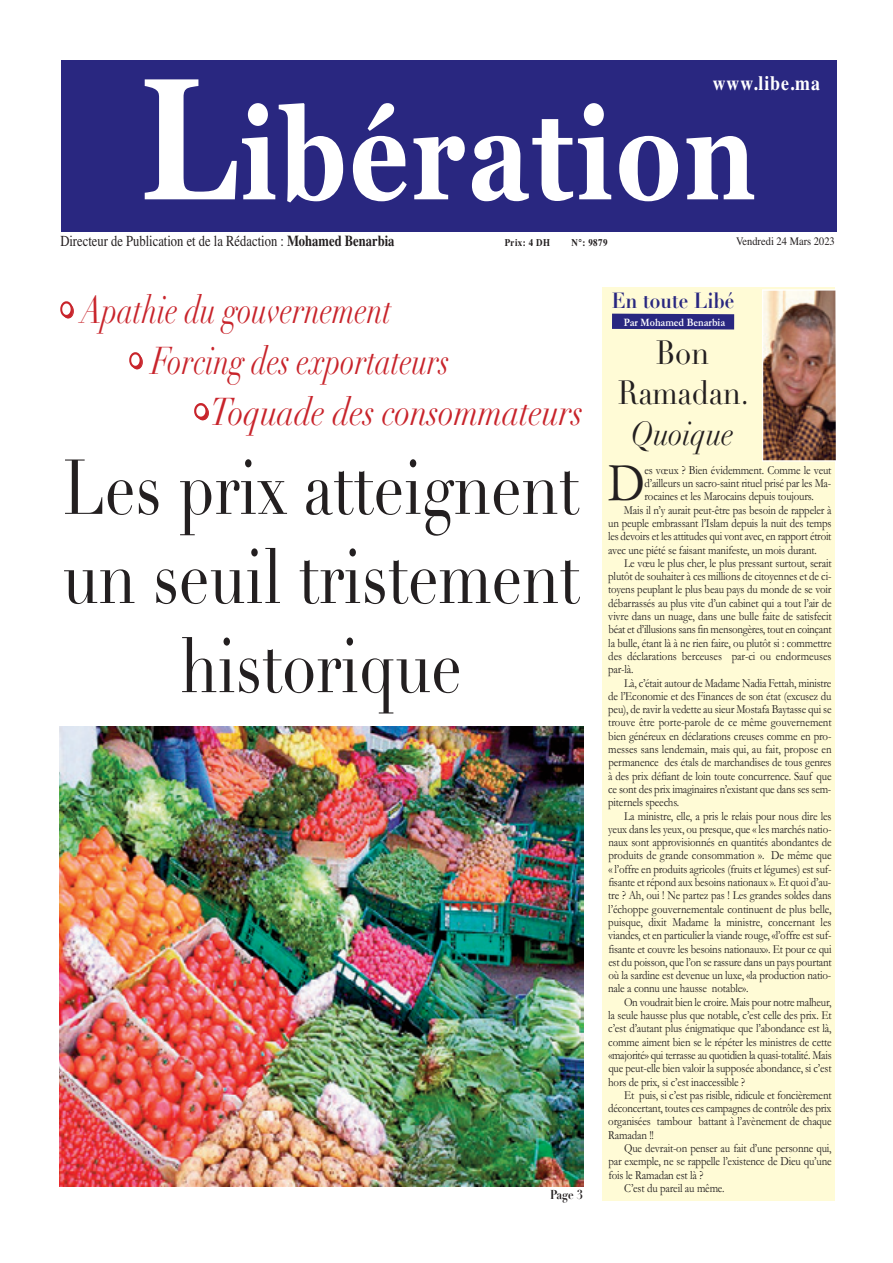
<style>
.page{position:relative;width:893px;height:1263px;background:#fff}
.page>*{position:absolute;margin:0;border:0;box-sizing:border-box;transform-origin:0 0}
.t1{font:700 173.1px "Georgia";color:#fff;scale:.82 1}
.t2{font:700 127.2px "Georgia";color:#fff;scale:.82 1}
.t3{font:76.35px/89.1px "Didot";color:#231f20;text-align:center;scale:.8 1}
.t4{font:54.75px "Garamond";color:#231f20;scale:.88 1}
.t5{font:italic 38.25px "Didot";color:#c8242b;scale:.76 1}
.t6{font:italic 38.25px "Didot";color:#c8242b;scale:.83 1}
.t7{font:33.15px/40.8px "Didot";color:#231f20;text-align:center;scale:.88 1}
.t8{font:700 21.6px "Didot";color:#292780;scale:.88 1}
.t9{font:700 20.4px "Times";color:#fff;scale:.88 1}
.t10{font:15.3px "Times";color:#231f20;scale:.82 1}
.t11{font:700 12.75px "Didot";color:#231f20;scale:.88 1}
.t12{font:12.45px/26.5px "Garamond";letter-spacing:-.015em;color:#231f20;text-align:right;scale:.88 1}
.t13{font:700 11.4px "Garamond";color:#fff;scale:.88 1}
.t14{font:11.4px "Times";color:#231f20;scale:.92 1}
.t15{font:700 10.2px "Times";letter-spacing:.045em;color:#231f20;scale:.88 1}
.s1{font-weight:700}
.s2{color:#fff}
.s3{font-style:italic}
</style>
<div class="page">
<img style="left:59px;top:727px;width:524px;height:459px">
<div style="left:603px;top:287px;width:232px;height:914px;background:#fffbd6"></div>
<svg style="left:762px;top:289px;width:74px;height:172px"></svg>
<img style="left:763px;top:291px;width:73px;height:169px">
<svg style="left:602px;top:306px;width:133px;height:31px"></svg>
<div style="left:61px;top:60px;width:775px;height:172px;background:#292780"></div>
<svg style="left:60px;top:301px;width:14px;height:18px"></svg>
<svg style="left:129px;top:352px;width:14px;height:18px"></svg>
<svg style="left:194px;top:403px;width:15px;height:18px"></svg>
<p class="t9" style="left:713px;top:63px;width:123px">www.libe.ma</p>
<p class="t1" style="left:140px;top:9px;width:120px">L</p>
<p class="t2" style="left:240px;top:59px;width:630px">ibération</p>
<p class="t10" style="left:60px;top:227px;width:409px">Directeur de Publication et de la Rédaction : <span class="s1">Mohamed Benarbia</span></p>
<p class="t14" style="left:736px;top:231px;width:109px">Vendredi 24 Mars 2023</p>
<p class="t15" style="left:505px;top:233px;width:53px">Prix 4: DH</p>
<p class="t15" style="left:572px;top:233px;width:42px">N°: 9879</p>
<p class="t5" style="left:59px;top:286px;width:439px"><span class="s2">•</span> Apathie du gouvernement</p>
<p class="t5" style="left:128px;top:337px;width:424px"><span class="s2">•</span> Forcing des exportateurs</p>
<p class="t6" style="left:193px;top:388px;width:472px"><span class="s2">•</span>Toquade des consommateurs</p>
<p class="t3" style="left:63px;top:445px;width:648px">Les prix atteignent un seuil tristement historique</p>
<p class="t11" style="left:550px;top:1186px;width:39px">Page 3</p>
<p class="t8" style="left:612px;top:287px;width:141px">En toute Libé</p>
<p class="t13" style="left:624px;top:316px;width:117px">Par Mohamed Benarbia</p>
<p class="t7" style="left:618px;top:332px;width:151px">Bon<br>Ramadan.<br><span class="s3">Quoique</span></p>
<p class="t12" style="left:644px;top:456px;width:214px">es vœux ? Bien évidemment. Comme le veut</p>
<p class="t4" style="left:608px;top:450px;width:44px">D</p>
<p class="t12" style="left:624px;top:470px;width:237px">’d ailleurs un sacro-saint rituel prisé par les Ma-<br>Mais y’ni l aurait peut-être pas besoin de rappeler à</p>
<p class="t12" style="left:608px;top:510px;width:255px">un peuple embrassant ’l Islam depuis la nuit des temps</p>
<p class="t12" style="left:608px;top:523px;width:255px">les devoirs et les attitudes qui vont avec, en rapport étroit</p>
<p class="t12" style="left:608px;top:536px;width:239px">avec une piété se faisant manifeste, un mois durant.</p>
<p class="t12" style="left:624px;top:549px;width:237px">Le vœu le plus cher l e, plus pressant surtout, serait</p>
<p class="t12" style="left:608px;top:576px;width:255px">toyens peuplant le plus beau pays du monde de se voir</p>
<p class="t12" style="left:644px;top:483px;width:194px">rocaines et les Marocains depuis toujours.</p>
<p class="t12" style="left:608px;top:563px;width:255px;text-align:left">plutôt de souhaiter à ces millions de citoyennes et de -c i débarrassés au plus vite u n’d cabinet qui a tout ’l air de</p>
<p class="t12" style="left:608px;top:609px;width:255px;line-height:13.4px">vivre dans un nuage, dans une bulle faite de satisfecit béat et ’d illusions sans fin mensongères, tout en coinçant la bulle, étant là à ne rien faire, ou plutôt si : commettre par-ci ou endormeuses</p>
<p class="t12" style="left:608px;top:643px;width:131px">des déclarations berceuses</p>
<p class="t12" style="left:608px;top:656px;width:30px">par .l à-</p>
<p class="t12" style="left:624px;top:669px;width:237px">Là ’c, était autour de Madame Nadia Fettah, ministre</p>
<p class="t12" style="left:608px;top:682px;width:255px">de ’l Economie et des Finances de son état (excusez du</p>
<p class="t12" style="left:608px;top:696px;width:255px">peu ,) de ravir la vedette au sieur Mostafa Baytasse qui se</p>
<p class="t12" style="left:608px;top:709px;width:255px">trouve être porte-parole de ce même gouvernement</p>
<p class="t12" style="left:608px;top:736px;width:255px">messes sans lendemain, mais qui, au fait, propose en</p>
<p class="t12" style="left:608px;top:722px;width:255px;text-align:left">bien généreux en déclarations creuses comme en pro&shy;permanence des étals de marchandises de tous genres</p>
<p class="t12" style="left:608px;top:762px;width:255px;text-align:left">à des prix défiant de loin toute concurrence. Sauf que piternels speechs.</p>
<p class="t12" style="left:608px;top:776px;width:255px">ce sont des prix imaginaires ’n existant que dans ses sem-<br>La ministre, elle a, pris le relais pour nous dire les naux sont approvisionnés en quantités abondantes de</p>
<p class="t12" style="left:608px;top:815px;width:255px">yeux dans les yeux, ou presque, que « les marchés natio-<br>De même que</p>
<p class="t12" style="left:608px;top:842px;width:179px">produits de grande consommation .»</p>
<p class="t12" style="left:608px;top:882px;width:255px">tre ? Ah, oui ! Ne partez pas ! Les grandes soldes dans</p>
<p class="t12" style="left:608px;top:855px;width:255px">’ l« offre en produits agricoles (fruits et légumes) est suf-</p>
<p class="t12" style="left:608px;top:902px;width:255px;line-height:13.4px;text-align:left">’l échoppe gouvernementale continuent de plus belle, puisque, dixit Madame la ministre, concernant les</p>
<p class="t12" style="left:608px;top:935px;width:255px">fisante et couvre les besoins nationaux .» Et pour ce qui</p>
<p class="t12" style="left:608px;top:869px;width:255px">fisante et répond aux besoins nationaux .» Et quoi a u’d -</p>
<p class="t12" style="left:608px;top:922px;width:255px;text-align:justify">viandes, et en particulier la viande rouge ’l«, offre est suf&shy;est du poisson, que ’l on se rassure dans un pays pourtant nale a connu une hausse notable .«</p>
<p class="t12" style="left:608px;top:962px;width:255px">où la sardine est devenue un luxe l a«, production natio-<br>On voudrait bien le croire. Mais pour notre malheur,</p>
<p class="t12" style="left:608px;top:1002px;width:255px">la seule hausse plus que notable ’c, est celle des prix. Et</p>
<p class="t12" style="left:608px;top:1015px;width:255px">’c est ’d autant plus énigmatique que ’l abondance est ,l à</p>
<p class="t12" style="left:608px;top:1028px;width:255px">comme aiment bien se le répéter les ministres de cette</p>
<p class="t12" style="left:608px;top:1041px;width:255px">«majorité» qui terrasse au quotidien la quasi-totalité. Mais</p>
<p class="t12" style="left:608px;top:1055px;width:255px">que peut-elle bien valoir la supposée abondance, si ’c est</p>
<p class="t12" style="left:608px;top:1068px;width:157px">hors de prix, si ’c est inaccessible ?</p>
<p class="t12" style="left:624px;top:1081px;width:237px">Et puis, si ’c est pas risible, ridicule et foncièrement</p>
<p class="t12" style="left:608px;top:1095px;width:255px">déconcertant, toutes ces campagnes de contrôle des prix</p>
<p class="t12" style="left:698px;top:1108px;width:153px">battant ’ là avènement de chaque</p>
<p class="t12" style="left:657px;top:1108px;width:42px">tambour</p>
<p class="t12" style="left:608px;top:1108px;width:50px">organisées</p>
<p class="t12" style="left:608px;top:1121px;width:53px">Ramadan !!</p>
<p class="t12" style="left:624px;top:1135px;width:237px">Que devrait-on penser au fait ’d une personne qui,</p>
<p class="t12" style="left:608px;top:1148px;width:255px">par exemple, ne se rappelle ’l existence de Dieu qu’une</p>
<p class="t12" style="left:608px;top:1161px;width:109px">fois le Ramadan est là ?</p>
<p class="t12" style="left:624px;top:1174px;width:116px">’C est du pareil au même.</p>
</div>
